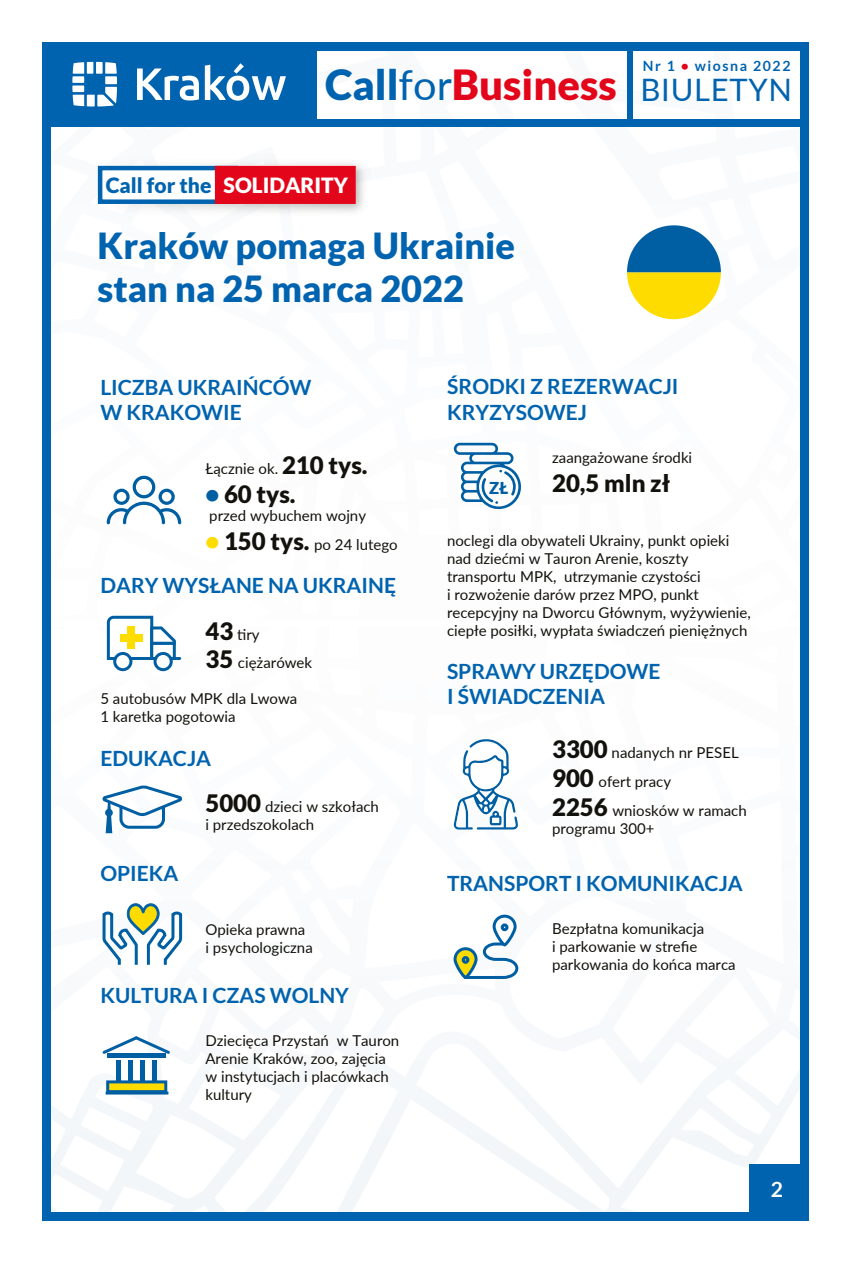
<style>
.page{position:relative;width:851px;height:1263px;background:#fff}
.page>*{position:absolute;margin:0;border:0;box-sizing:border-box;transform-origin:0 0}
.t1{font:900 41.55px "Lato";color:#e3051a}
.t2{font:900 36px/43.2px "Lato";color:#0063af}
.t3{font:900 24px "Lato";color:#13110c}
.t4{font:700 21px/25.2px "Lato";color:#0063af}
.t5{font:900 21px "Lato";color:#0063af}
.t6{font:700 21px "Lato";color:#fff}
.t7{font:900 16.35px "Lato";color:#005fa2}
.t8{font:15px/18px "Lato";color:#13110c}
.t9{font:700 14.1px "Lato";letter-spacing:.11em;color:#0063af}
.s1{color:#e3051a}
.s2{color:#0063af}
.s3{font-weight:400;color:#0063af}
.s4{font-weight:400;font-size:30.9px;color:#0063af}
.s5{color:#fff}
.s6{font-weight:900;font-size:24px}
.s7{color:#005fa2}
.s8{font-weight:900;font-size:24px;color:#ffdc00}
</style>
<div class="page">
<div style="left:0;top:0;width:850px;height:1263px;background:linear-gradient(to right,#fff,#fdfefe)"></div>
<div style="left:42px;top:45px;width:758px;height:1167px;background:#fff"></div>
<div style="left:42px;top:42px;width:274px;height:84px;background:#0063af"></div>
<svg style="left:72px;top:62px;width:45px;height:45px"></svg>
<svg style="left:137px;top:63px;width:149px;height:38px"></svg>
<div style="left:42px;top:42px;width:766px;height:9px;background:#0063af"></div>
<div style="left:42px;top:42px;width:9px;height:1179px;background:#0063af"></div>
<div style="left:800px;top:42px;width:8px;height:1176px;background:#0063af"></div>
<div style="left:42px;top:1212px;width:766px;height:9px;background:#0063af"></div>
<div style="left:749px;top:1164px;width:57px;height:53px;background:#0063af"></div>
<div style="left:627px;top:43px;width:5px;height:81px;background:#0063af"></div>
<div style="left:42px;top:119px;width:764px;height:7px;background:#0063af"></div>
<div style="left:98px;top:166px;width:140px;height:38px;border:4px solid #0063af"></div>
<div style="left:217px;top:168px;width:136px;height:34px;background:#e3051a"></div>
<div style="left:215px;top:166px;width:141px;height:38px;border:4px solid #e3051a"></div>
<svg style="left:627px;top:225px;width:93px;height:94px"></svg>
<svg style="left:102px;top:785px;width:81px;height:48px"></svg>
<svg style="left:102px;top:1036px;width:68px;height:20px"></svg>
<div style="left:108px;top:1053px;width:58px;height:5px;background:#005fa2"></div>
<hr style="left:116px;top:1060px;width:4px;height:22px;background:#005fa2">
<hr style="left:128px;top:1060px;width:4px;height:22px;background:#005fa2">
<hr style="left:140px;top:1060px;width:4px;height:22px;background:#005fa2">
<hr style="left:152px;top:1060px;width:4px;height:22px;background:#005fa2">
<div style="left:108px;top:1082px;width:58px;height:9px;background:#ffdc00"></div>
<div style="left:106px;top:1080px;width:61px;height:13px;border:3px solid #005fa2"></div>
<hr style="left:106px;top:1091px;width:62px;height:3px;background:#005fa2">
<svg style="left:107px;top:476px;width:74px;height:48px"></svg>
<svg style="left:107px;top:616px;width:74px;height:55px"></svg>
<svg style="left:102px;top:903px;width:81px;height:62px"></svg>
<svg style="left:453px;top:914px;width:66px;height:65px"></svg>
<div style="left:500px;top:923px;width:8px;height:8px;border:3px solid #005fa2;border-radius:50%"></div>
<svg style="left:454px;top:443px;width:67px;height:67px"></svg>
<svg style="left:453px;top:739px;width:65px;height:90px"></svg>
<p class="t9" style="left:642px;top:58px;width:149px">Nr 1 <span class="s1">•</span> wiosna 2022</p>
<h1 class="t1" style="left:325px;top:61px;width:468px"><span class="s2">Call</span><span class="s3">for</span>Business <span class="s4">BIULETYN</span></h1>
<h3 class="t5" style="left:106px;top:173px;width:244px">Call for the <span class="s5">SOLIDARITY</span></h3>
<h2 class="t2" style="left:98px;top:223px;width:419px">Kraków pomaga Ukrainie stan na 25 marca 2022</h2>
<h3 class="t4" style="left:100px;top:374px;width:213px">LICZBA UKRAIŃCÓW<br>W KRAKOWIE</h3>
<p class="t8" style="left:205px;top:459px;width:164px">Łącznie ok. <span class="s6">210 tys.</span></p>
<h3 class="t3" style="left:205px;top:480px;width:92px"><span class="s7">•</span> 60 tys.</h3>
<p class="t8" style="left:209px;top:506px;width:158px">przed wybuchem wojny</p>
<p class="t8" style="left:205px;top:534px;width:194px"><span class="s8">•</span> <span class="s6">150 tys.</span> po 24 lutego</p>
<h3 class="t4" style="left:100px;top:572px;width:297px">DARY WYSŁANE NA UKRAINĘ</h3>
<p class="t8" style="left:205px;top:619px;width:108px;line-height:28.8px"><span class="s6">43</span> tiry<br><span class="s6">35</span> ciężarówek</p>
<p class="t8" style="left:100px;top:689px;width:198px">5 autobusów MPK dla Lwowa<br>1 karetka pogotowia</p>
<h3 class="t4" style="left:100px;top:745px;width:112px">EDUKACJA</h3>
<p class="t8" style="left:205px;top:797px;width:175px"><span class="s6">5000</span> dzieci w szkołach i przedszokolach</p>
<h3 class="t4" style="left:100px;top:860px;width:80px">OPIEKA</h3>
<p class="t8" style="left:205px;top:920px;width:109px">Opieka prawna<br>i psychologiczna</p>
<h3 class="t4" style="left:100px;top:983px;width:250px">KULTURA I CZAS WOLNY</h3>
<p class="t8" style="left:205px;top:1031px;width:195px">Dziecięca Przystań w Tauron<br>Arenie Kraków, zoo, zajęcia w instytucjach i placówkach kultury</p>
<h3 class="t4" style="left:447px;top:374px;width:233px">ŚRODKI Z REZERWACJI<br>KRYZYSOWEJ</h3>
<p class="t8" style="left:552px;top:448px;width:142px">zaangażowane środki</p>
<h3 class="t3" style="left:552px;top:469px;width:120px">20,5 mln zł</h3>
<p class="t8" style="left:447px;top:530px;width:305px">noclegi dla obywateli Ukrainy, punkt opieki nad dziećmi w Tauron Arenie, koszty transportu MPK, utrzymanie czystości<br>i rozwożenie darów przez MPO, punkt recepcyjny na Dworcu Głównym, wyżywienie, ciepłe posiłki, wypłata świadczeń pieniężnych</p>
<h3 class="t4" style="left:447px;top:658px;width:215px">SPRAWY URZĘDOWE<br>I ŚWIADCZENIA</h3>
<p class="t8" style="left:552px;top:737px;width:196px;line-height:28.8px"><span class="s6">3300</span> nadanych nr PESEL<br><span class="s6">900</span> ofert pracy<br><span class="s6">2256</span> wniosków w ramach</p>
<p class="t8" style="left:552px;top:818px;width:104px">programu 300+</p>
<h3 class="t4" style="left:447px;top:871px;width:297px">TRANSPORT I KOMUNIKACJA</h3>
<p class="t8" style="left:552px;top:919px;width:185px">Bezpłatna komunikacja<br>i parkowanie w strefie parkowania do końca marca</p>
<p class="t7" style="left:489px;top:478px;width:21px">ZŁ</p>
<h3 class="t6" style="left:770px;top:1177px;width:14px">2</h3>
</div>
